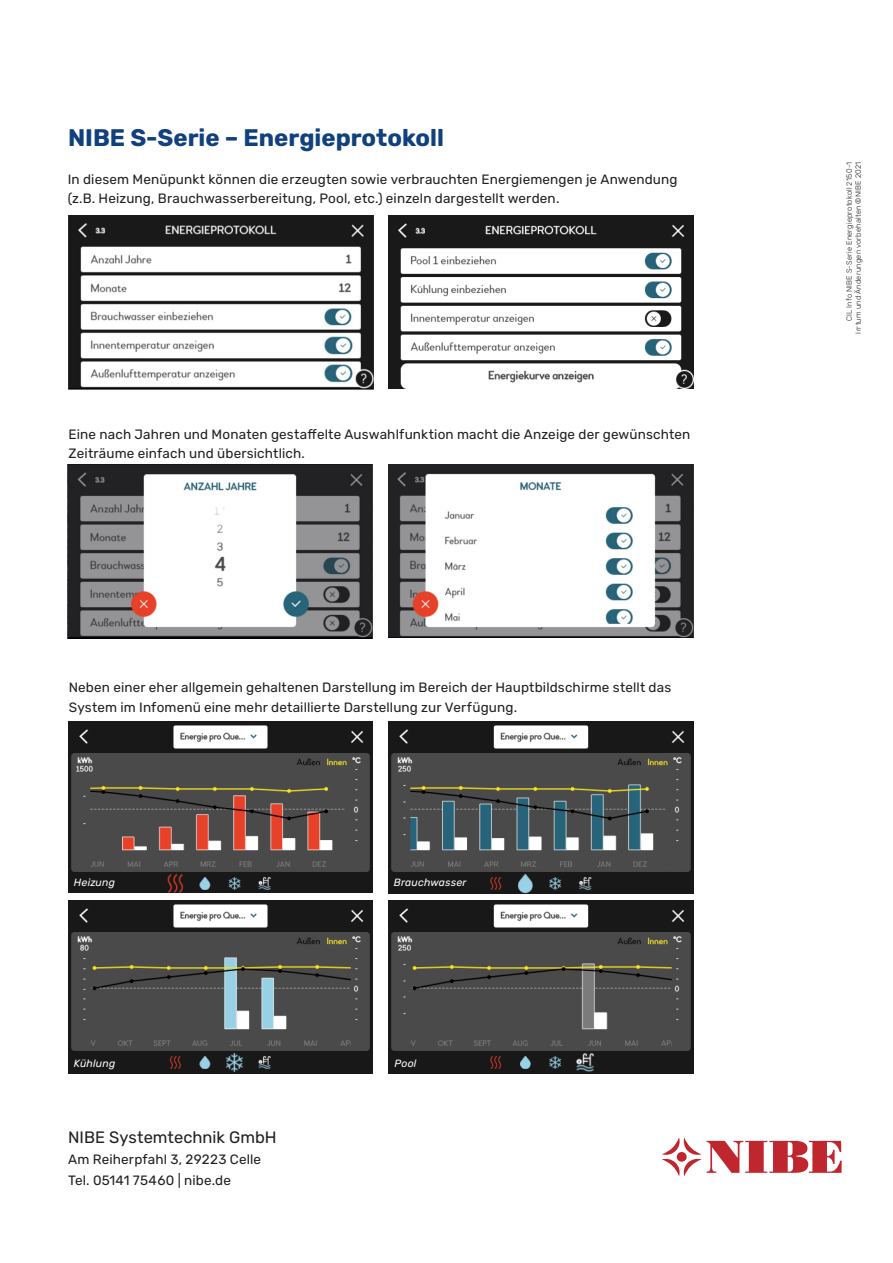
<style>
.page{position:relative;width:893px;height:1263px;background:#fff}
.page>*{position:absolute;margin:0;border:0;box-sizing:border-box;transform-origin:0 0}
.t1{font:700 24px "Rubik";color:#10407e}
.t2{font:16.5px "Rubik";color:#231f20}
.t3{font:13.5px/19.5px "Rubik";letter-spacing:.01em;color:#231f20}
.t4{font:italic 10.5px "Rubik";letter-spacing:.02em;color:#fff}
.t5{font:300 7.5px/9px "Rubik";letter-spacing:.025em;color:#231f20;text-align:right}
</style>
<div class="page">
<svg style="left:662px;top:1137px;width:180px;height:39px"></svg>
<img style="left:68px;top:465px;width:305px;height:173px">
<img style="left:388px;top:465px;width:305px;height:173px">
<img style="left:69px;top:216px;width:305px;height:173px">
<img style="left:388px;top:216px;width:305px;height:172px">
<img style="left:68px;top:721px;width:305px;height:172px">
<img style="left:388px;top:721px;width:305px;height:172px">
<img style="left:68px;top:901px;width:305px;height:172px">
<img style="left:388px;top:901px;width:305px;height:172px">
<h1 class="t1" style="left:68px;top:124px;width:377px">NIBE S-Serie – Energieprotokoll</h1>
<p class="t3" style="left:68px;top:170px;width:611px">In diesem Menüpunkt können die erzeugten sowie verbrauchten Energiemengen je Anwendung (z.B. Heizung, Brauchwasserbereitung, Pool, etc.) einzeln dargestellt werden.</p>
<p class="t3" style="left:69px;top:424px;width:623px">Eine nach Jahren und Monaten gestaffelte Auswahlfunktion macht die Anzeige der gewünschten<br>Zeiträume einfach und übersichtlich.</p>
<p class="t3" style="left:69px;top:678px;width:604px">Neben einer eher allgemein gehaltenen Darstellung im Bereich der Hauptbildschirme stellt das<br>System im Infomenü eine mehr detaillierte Darstellung zur Verfügung.</p>
<p class="t4" style="left:74px;top:877px;width:42px">Heizung</p>
<p class="t4" style="left:394px;top:877px;width:74px">Brauchwasser</p>
<p class="t4" style="left:74px;top:1057px;width:43px">Kühlung</p>
<p class="t4" style="left:395px;top:1057px;width:23px">Pool</p>
<p class="t2" style="left:68px;top:1128px;width:210px">NIBE Systemtechnik GmbH</p>
<p class="t3" style="left:68px;top:1149px;width:194px;line-height:21px">Am Reiherpfahl 3, 29223 Celle<br>Tel. 05141 75460 | nibe.de</p>
<p class="t5" style="left:845px;top:333px;width:173px;rotate:-90deg">CIL Info NIBE S-Serie Energieprotokoll 2150-1<br>Irrtum und Änderungen vorbehalten ©NIBE 2021</p>
</div>
